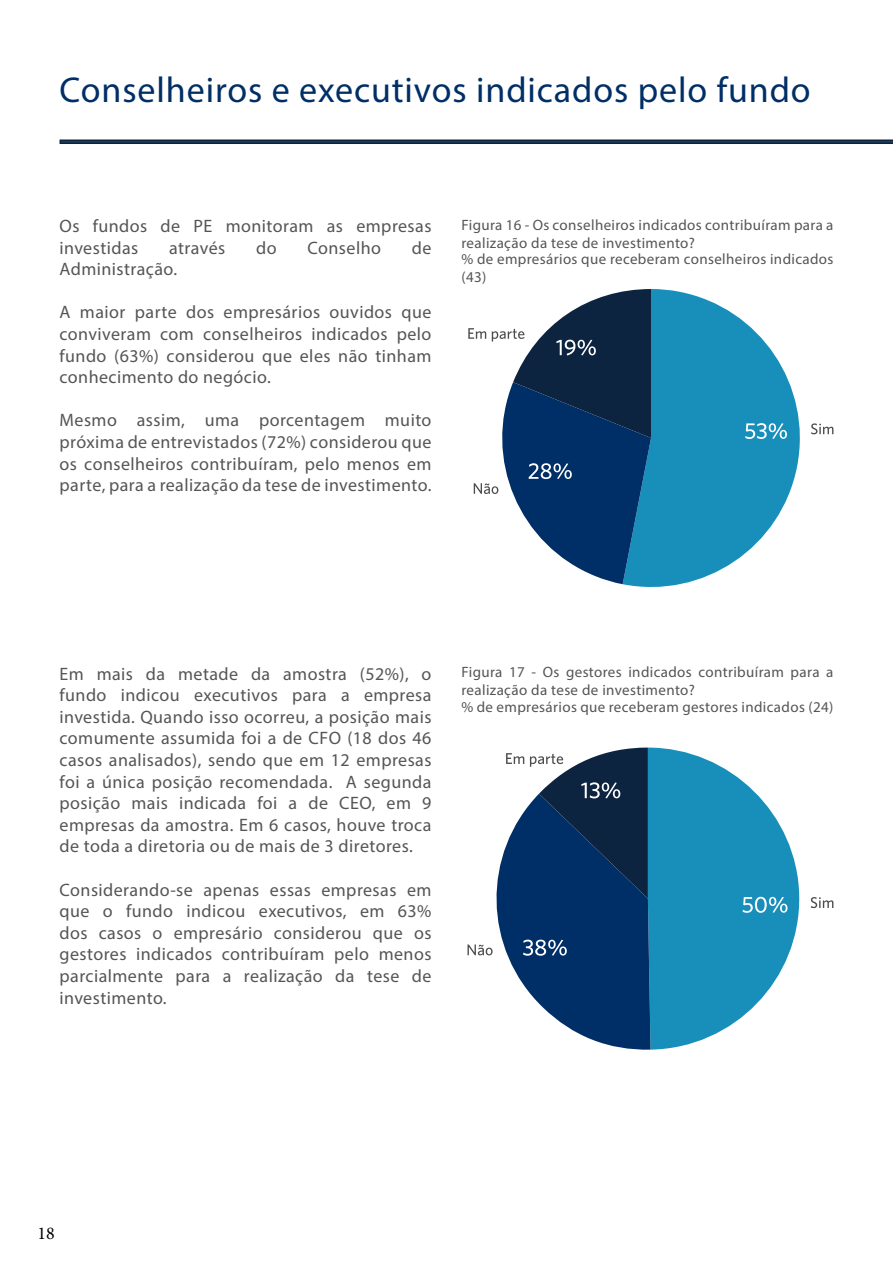
<style>
.page{position:relative;width:893px;height:1263px;background:#fff}
.page>*{position:absolute;margin:0;border:0;box-sizing:border-box;transform-origin:0 0}
.Parágrafo_básico{font:36px "Myriad Pro";letter-spacing:.025em;color:#002e66}
.Parágrafo_básico-2{font:18px/21.6px "Myriad Pro";letter-spacing:.025em;color:#555;text-align:justify}
.t1{font:18px "Minion Pro";color:#000}
.Parágrafo_básico-3{font:15px/18px "Myriad Pro";letter-spacing:.025em;color:#555}
</style>
<div class="page">
<svg style="left:813px;top:423px;width:20px;height:11px"></svg>
<svg style="left:623px;top:289px;width:190px;height:298px;fill:#178fba"></svg>
<svg style="left:468px;top:289px;width:183px;height:295px"></svg>
<svg style="left:745px;top:423px;width:42px;height:16px"></svg>
<svg style="left:811px;top:897px;width:22px;height:11px"></svg>
<svg style="left:650px;top:747px;width:150px;height:303px;fill:#178fba"></svg>
<svg style="left:467px;top:747px;width:183px;height:303px"></svg>
<svg style="left:743px;top:897px;width:44px;height:16px"></svg>
<svg style="left:60px;top:140px;width:833px;height:4px;background:#152c47"></svg>
<p class="Parágrafo_básico" style="left:60px;top:68px;width:753px">Conselheiros e executivos indicados pelo fundo</p>
<p class="Parágrafo_básico-2" style="left:60px;top:215px;width:373px">Os fundos de PE monitoram as empresas investidas</p>
<p class="Parágrafo_básico-2" style="left:169px;top:236px;width:58px">através</p>
<p class="Parágrafo_básico-2" style="left:256px;top:236px;width:22px">do</p>
<p class="Parágrafo_básico-2" style="left:307px;top:236px;width:75px">Conselho</p>
<p class="Parágrafo_básico-2" style="left:412px;top:236px;width:21px">de</p>
<p class="Parágrafo_básico-2" style="left:60px;top:258px;width:119px">Administração.</p>
<p class="Parágrafo_básico-2" style="left:60px;top:301px;width:373px">A maior parte dos empresários ouvidos que conviveram com conselheiros indicados pelo fundo (63%) considerou que eles não tinham conhecimento do negócio.</p>
<p class="Parágrafo_básico-2" style="left:60px;top:409px;width:373px">Mesmo assim, uma porcentagem muito próxima de entrevistados (72%) considerou que os conselheiros contribuíram, pelo menos em parte, para a realização da tese de investimento.</p>
<p class="Parágrafo_básico-3" style="left:461px;top:215px;width:373px">Figura 16 - Os conselheiros indicados contribuíram para a realização da tese de investimento?</p>
<p class="Parágrafo_básico-3" style="left:461px;top:250px;width:373px">% de empresários que receberam conselheiros indicados (43)</p>
<p class="Parágrafo_básico-2" style="left:60px;top:662px;width:373px">Em mais da metade da amostra (52%), o fundo indicou executivos para a empresa investida. Quando isso ocorreu, a posição mais comumente assumida foi a de CFO (18 dos 46 casos analisados), sendo que em 12 empresas foi a única posição recomendada. A segunda posição mais indicada foi a de CEO, em 9 empresas da amostra. Em 6 casos, houve troca de toda a diretoria ou de mais de 3 diretores.</p>
<p class="Parágrafo_básico-2" style="left:60px;top:878px;width:373px">Considerando-se apenas essas empresas em que o fundo indicou executivos, em 63% dos casos o empresário considerou que os gestores indicados contribuíram pelo menos parcialmente para a realização da tese de investimento.</p>
<p class="Parágrafo_básico-3" style="left:461px;top:663px;width:373px">Figura 17 - Os gestores indicados contribuíram para a realização da tese de investimento?</p>
<p class="Parágrafo_básico-3" style="left:461px;top:698px;width:373px">% de empresários que receberam gestores indicados (24)</p>
<p class="t1" style="left:38px;top:1221px;width:19px">18</p>
</div>
